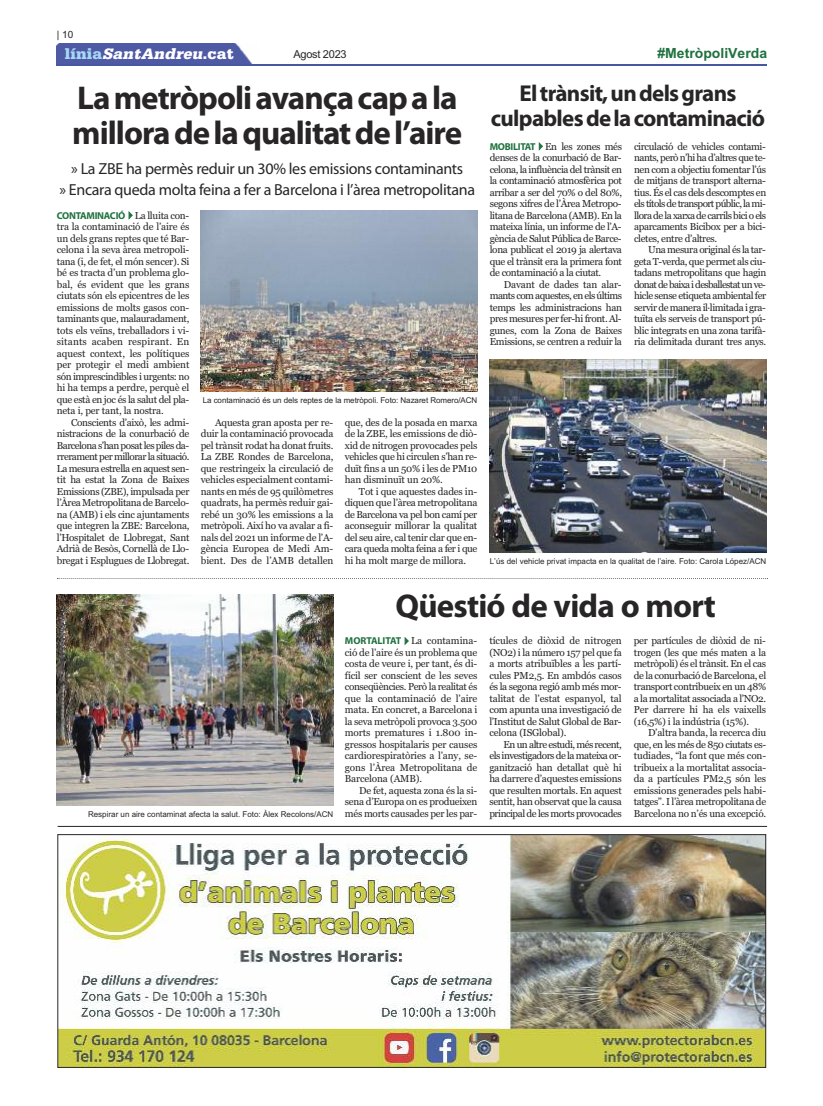
<style>
.page{position:relative;width:823px;height:1106px;background:#fff}
.page>*{position:absolute;margin:0;border:0;box-sizing:border-box;transform-origin:0 0}
.t1{font:700 33px/34.5px "Myriad Pro";letter-spacing:-.03em;color:#272526}
.t2{font:700 23px/25px "Myriad Pro";letter-spacing:-.03em;color:#272526;text-align:center}
.t3{font:16px/21px "Myriad Pro";letter-spacing:-.02em;color:#272526;text-align:center}
.t4{font:italic 900 16px "Serifa";color:#fff}
.t5{font:700 14px "Arial";color:#20723f}
.t6{font:11px "Arial";letter-spacing:-.025em;color:#272526}
.t7{font:10px/11.5px "Georgia";letter-spacing:-.03em;color:#272526;text-align:justify}
.t8{font:700 10px "Myriad Pro";letter-spacing:-.025em;color:#20723f}
.t9{font:10px "Arial";color:#272526}
.t10{font:8px "Arial";color:#272526}
.s1{font-style:normal;color:#a6d8f6}
.s2{font-style:normal}
.s3{font-family:"Myriad Pro";font-weight:700;color:#20723f}
.s4{color:#20723f}
.s5{font-family:"Georgia";font-weight:400;color:#272526}
</style>
<div class="page">
<div style="left:57px;top:44px;width:196px;height:20px;background:#4f5aa4"></div>
<hr style="left:57px;top:64px;width:708px;height:1px;background:#4558a4">
<hr style="left:58px;top:826px;width:708px;height:1px;background:#272526">
<img style="left:59px;top:836px;width:704px;height:229px">
<div style="left:57px;top:834px;width:708px;height:233px;border:1px solid #272526"></div>
<img style="left:200px;top:211px;width:277px;height:180px">
<svg style="left:57px;top:578px;width:710px;height:1px"></svg>
<img style="left:57px;top:594px;width:276px;height:211px">
<img style="left:489px;top:360px;width:276px;height:192px">
<p class="t9" style="left:57px;top:29px;width:18px">| 10</p>
<h3 class="t4" style="left:65px;top:44px;width:170px"><span class="s1">l í n i a</span> SantAndreu<span class="s2">. c a t</span></h3>
<p class="t6" style="left:293px;top:48px;width:55px">Agost 2023</p>
<h3 class="t5" style="left:657px;top:45px;width:111px">#MetròpoliVerda</h3>
<h2 class="t2" style="left:490px;top:83px;width:276px">Eltrànsit,undelsgrans culpablesdelacontaminació</h2>
<p class="t7" style="left:489px;top:140px;width:134px"><span class="s3">MOBILITAT</span><span class="s4">✔</span>En les zones més denses de la conurbació de Bar&shy;celona, la influència del trànsit en la contaminació atmosfèrica pot arribar a ser del 70% o del 80%, segons xifres de l’Àrea Metropo&shy;litana de Barcelona (AMB). En la mateixa línia, un informe de l’A&shy;gència de Salut Pública de Barce&shy;lona publicat el 2019 ja alertava que el trànsit era la primera font de contaminació a la ciutat.</p>
<p class="t7" style="left:489px;top:278px;width:134px;text-indent:14px">Davant de dades tan alar&shy;mants com aquestes, en els últims temps les administracions han pres mesures per fer-hi front. Al&shy;gunes, com la Zona de Baixes Emissions, se centren a reduir la</p>
<h1 class="t1" style="left:72px;top:84px;width:391px">Lametròpoliavançacapala milloradelaqualitatdel’aire</h1>
<h3 class="t3" style="left:59px;top:159px;width:417px">» La ZBE ha permès reduir un 30% les emissions contaminants<br>» Encara queda molta feina a fer a Barcelona i l’àrea metropolitana</h3>
<p class="t7" style="left:633px;top:140px;width:134px">circulació de vehicles contami&shy;nants, però n’hi ha d’altres que te&shy;nen com a objectiu fomentar l’ús de mitjans de transport alterna&shy;tius. És el cas dels descomptes en els títols de transport públic, la mi&shy;llora de la xarxa de carrils bici o els aparcaments Bicibox per a bici&shy;cletes, entre d’altres.</p>
<p class="t7" style="left:633px;top:244px;width:134px;text-indent:14px">Una mesura original és la tar&shy;geta T-verda, que permet als ciu&shy;tadans metropolitans que hagin donat de baixa i desballestat un ve&shy;hicle sense etiqueta ambiental fer servir de manera il·limitada i gra&shy;tuïta els serveis de transport pú&shy;blic integrats en una zona tarifà&shy;ria delimitada durant tres anys.</p>
<p class="t8" style="left:57px;top:211px;width:134px">CONTAMINACIÓ✔<span class="s5">La lluita con-</span></p>
<p class="t7" style="left:57px;top:221px;width:134px">tra la contaminació de l’aire és un dels grans reptes que té Bar&shy;celona i la seva àrea metropoli&shy;tana (i, de fet, el món sencer). Si bé es tracta d’un problema glo&shy;bal, és evident que les grans ciutats són els epicentres de les emissions de molts gasos con&shy;taminants que, malauradament, tots els veïns, treballadors i vi&shy;sitants acaben respirant. En aquest context, les polítiques per protegir el medi ambient són imprescindibles i urgents: no hi ha temps a perdre, perquè el que està en joc és la salut del pla&shy;neta i, per tant, la nostra.</p>
<p class="t7" style="left:57px;top:416px;width:134px;text-indent:14px">Conscients d’això, les admi&shy;nistracions de la conurbació de Barcelona s’han posat les piles da&shy;rrerament per millorar la situació.<br>La mesura estrella en aquest sen&shy;tit ha estat la Zona de Baixes Emissions (ZBE), impulsada per l’Àrea Metropolitana de Barcelo&shy;na (AMB) i els cinc ajuntaments que integren la ZBE: Barcelona, l’Hospitalet de Llobregat, Sant Adrià de Besòs, Cornellà de Llo&shy;bregat i Esplugues de Llobregat.</p>
<p class="t7" style="left:201px;top:416px;width:134px;text-indent:14px">Aquesta gran aposta per re&shy;duir la contaminació provocada pel trànsit rodat ha donat fruits.<br>La ZBE Rondes de Barcelona, que restringeix la circulació de vehicles especialment contami&shy;nants en més de 95 quilòmetres quadrats, ha permès reduir gai&shy;rebé un 30% les emissions a la metròpoli. Així ho va avalar a fi&shy;nals del 2021 un informe de l’A&shy;gència Europea de Medi Am&shy;bient. Des de l’AMB detallen</p>
<p class="t7" style="left:344px;top:416px;width:134px">que, des de la posada en marxa de la ZBE, les emissions de diò&shy;xid de nitrogen provocades pels vehicles que hi circulen s’han re&shy;duït fins a un 50% i les de PM10 han disminuït un 20%.</p>
<p class="t10" style="left:203px;top:395px;width:276px">La contaminació és un dels reptes de la metròpoli. Foto: Nazaret Romero/ACN</p>
<p class="t7" style="left:344px;top:485px;width:134px;text-indent:14px">Tot i que aquestes dades in&shy;diquen que l’àrea metropolitana de Barcelona va pel bon camí per aconseguir millorar la qualitat del seu aire, cal tenir clar que en&shy;cara queda molta feina a fer i que hi ha molt marge de millora.</p>
<p class="t10" style="left:489px;top:556px;width:278px">L’ús del vehicle privat impacta en la qualitat de l’aire. Foto: Carola López/ACN</p>
<h1 class="t1" style="left:395px;top:591px;width:322px">Qüestió de vida o mort</h1>
<p class="t10" style="left:88px;top:809px;width:247px">Respirar un aire contaminat afecta la salut. Foto: Àlex Recolons/ACN</p>
<p class="t7" style="left:345px;top:635px;width:134px"><span class="s3">MORTALITAT</span><span class="s4">✔</span>La contamina&shy;ció de l’aire és un problema que costa de veure i, per tant, és di&shy;fícil ser conscient de les seves conseqüències. Però la realitat és que la contaminació de l’aire mata. En concret, a Barcelona i la seva metròpoli provoca 3.500 morts prematures i 1.800 in&shy;gressos hospitalaris per causes cardiorespiratòries a l’any, se&shy;gons l’Àrea Metropolitana de Barcelona (AMB).</p>
<p class="t7" style="left:345px;top:784px;width:134px;text-indent:14px">De fet, aquesta zona és la si&shy;sena d’Europa on es produeixen més morts causades per les par-</p>
<p class="t7" style="left:489px;top:635px;width:134px">tícules de diòxid de nitrogen (NO2) i la número 157 pel que fa a morts atribuïbles a les partí&shy;cules PM2,5. En ambdós casos és la segona regió amb més mor&shy;talitat de l’estat espanyol, tal com apunta una investigació de l’Institut de Salut Global de Bar&shy;celona (ISGlobal).</p>
<p class="t7" style="left:489px;top:738px;width:134px;text-indent:14px">En un altre estudi, més recent, els investigadors de la mateixa or&shy;ganització han detallat què hi ha darrere d’aquestes emissions que resulten mortals. En aquest sentit, han observat que la causa principal de les morts provocades</p>
<p class="t7" style="left:633px;top:635px;width:134px">per partícules de diòxid de ni&shy;trogen (les que més maten a la metròpoli) és el trànsit. En el cas de la conurbació de Barcelona, el transport contribueix en un 48% a la mortalitat associada a l’NO2.<br>Per darrere hi ha els vaixells (16,5%) i la indústria (15%).</p>
<p class="t7" style="left:633px;top:727px;width:134px;text-indent:14px">D’altra banda, la recerca diu que, en les més de 850 ciutats es&shy;tudiades, “la font que més con&shy;tribueix a la mortalitat associa&shy;da a partícules PM2,5 són les emissions generades pels habi&shy;tatges”. I l’àrea metropolitana de Barcelona no n’és una excepció.</p>
</div>
